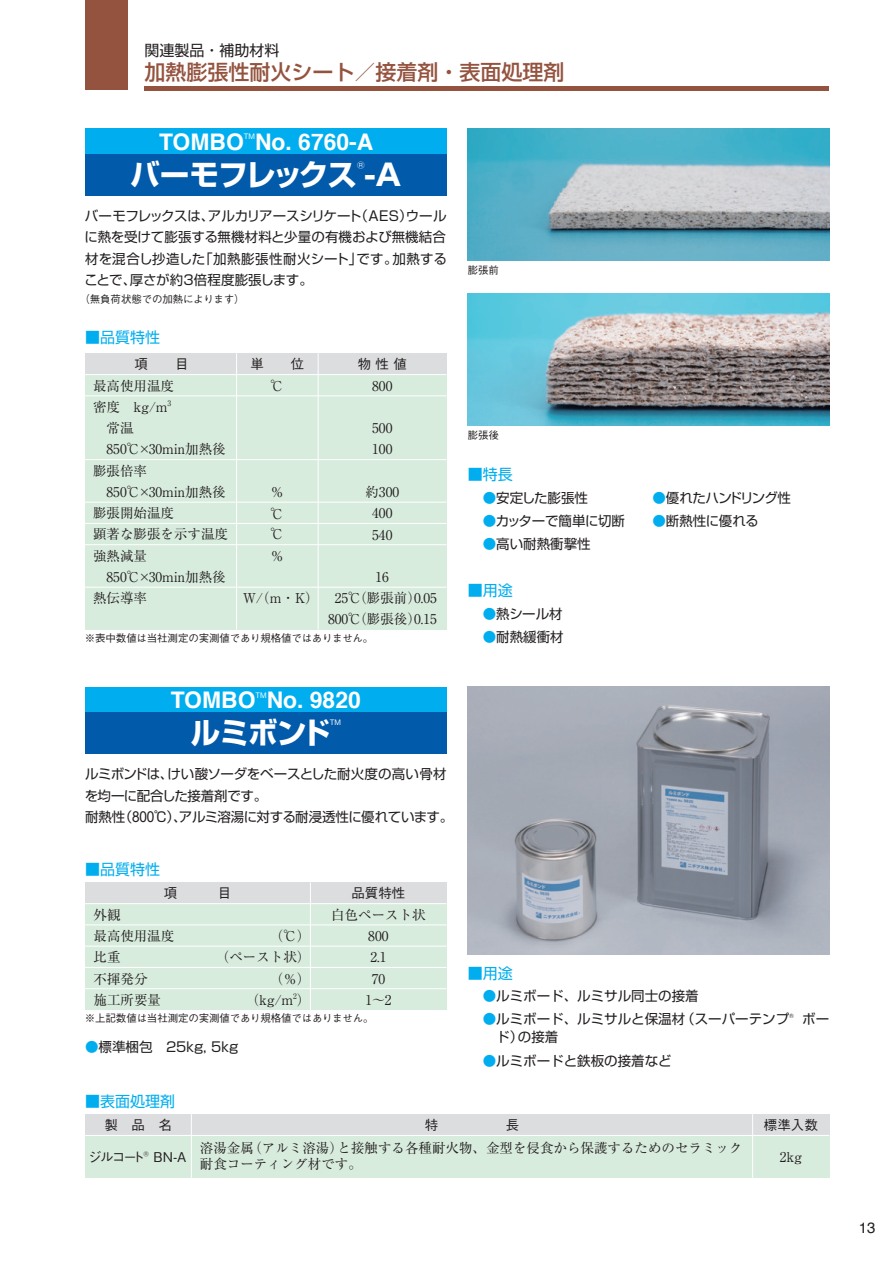
<style>
.page{position:relative;width:893px;height:1263px;background:#fff}
.page>*{position:absolute;margin:0;border:0;box-sizing:border-box;transform-origin:0 0}
.t1{font:700 29.7px "Shin Go Pro";letter-spacing:-.035em;color:#fff}
.t2{font:700 22.8px "Helvetica";color:#fff}
.t3{font:500 21px "Shin Go Pro";color:#94533f}
.t4{font:15px "Shin Go Pro";color:#00aeef}
.t5{font:15px "Shin Go Pro";color:#231f20}
.t6{font:15px "Helvetica";color:#231f20}
.t7{font:13.5px/21.3px "Ryumin Pro";color:#231f20}
.t8{font:13.5px/21.3px "Shin Go Pro";color:#231f20;text-align:justify}
.t9{font:13.5px/21.3px "Shin Go Pro";letter-spacing:-.025em;color:#231f20}
.t10{font:500 13.5px "Gothic BBB Pro";color:#231f20}
.t11{font:13.5px "Shin Go Pro";letter-spacing:-.05em;color:#231f20}
.t12{font:13.5px "Shin Go Pro";letter-spacing:-.03em;color:#231f20}
.t13{font:500 10.5px "Gothic BBB Pro";letter-spacing:-.02em;color:#231f20}
.t14{font:500 7.5px "Gothic BBB Pro";color:#fff}
.t15{font:5.4px "Shin Go Pro";color:#231f20}
.t16{font:500 5.4px "Gothic BBB Pro";color:#231f20}
.s1{font-family:"UD Shin Go C Osez Pr 6"}
.s2{color:#00aeef}
</style>
<div class="page">
<div style="left:85px;top:353px;width:361px;height:22px;background:#dcdddf"></div>
<div style="left:85px;top:375px;width:361px;height:255px;background:#d8ecdd"></div>
<hr style="left:85px;top:374px;width:361px;height:1px;background:#fff">
<hr style="left:85px;top:459px;width:361px;height:1px;background:#fff">
<hr style="left:318px;top:353px;width:1px;height:277px;background:#fff">
<hr style="left:85px;top:395px;width:361px;height:1px;background:#fff">
<hr style="left:85px;top:502px;width:361px;height:1px;background:#fff">
<hr style="left:236px;top:353px;width:1px;height:277px;background:#fff">
<hr style="left:85px;top:523px;width:361px;height:1px;background:#fff">
<hr style="left:85px;top:544px;width:361px;height:1px;background:#fff">
<hr style="left:85px;top:587px;width:361px;height:1px;background:#fff">
<div style="left:85px;top:0;width:43px;height:89px;background:#94533f"></div>
<hr style="left:145px;top:86px;width:684px;height:4px;background:#94533f">
<img style="left:468px;top:293px;width:361px;height:132px">
<img style="left:468px;top:129px;width:361px;height:131px">
<img style="left:468px;top:687px;width:361px;height:268px">
<div style="left:85px;top:687px;width:361px;height:25px;background:#00aeef"></div>
<div style="left:85px;top:712px;width:361px;height:42px;background:#015aaa"></div>
<div style="left:85px;top:882px;width:361px;height:22px;background:#dcdddf"></div>
<div style="left:85px;top:904px;width:361px;height:106px;background:#d8ecdd"></div>
<hr style="left:85px;top:924px;width:361px;height:1px;background:#fff">
<hr style="left:85px;top:903px;width:361px;height:1px;background:#fff">
<hr style="left:310px;top:882px;width:1px;height:128px;background:#fff">
<hr style="left:85px;top:946px;width:361px;height:1px;background:#fff">
<hr style="left:85px;top:967px;width:361px;height:1px;background:#fff">
<hr style="left:85px;top:988px;width:361px;height:1px;background:#fff">
<div style="left:85px;top:1114px;width:744px;height:21px;background:#dcdddf"></div>
<div style="left:85px;top:1135px;width:744px;height:43px;background:#d8ecdd"></div>
<hr style="left:85px;top:1135px;width:744px;height:1px;background:#fff">
<hr style="left:191px;top:1114px;width:1px;height:64px;background:#fff">
<hr style="left:752px;top:1114px;width:1px;height:64px;background:#fff">
<div style="left:85px;top:129px;width:361px;height:25px;background:#00aeef"></div>
<div style="left:85px;top:154px;width:361px;height:41px;background:#015aaa"></div>
<p class="t5" style="left:145px;top:38px;width:137px">関連製品・補助材料</p>
<h3 class="t3" style="left:145px;top:54px;width:422px">加熱膨張性耐火シート／接着剤・表面処理剤</h3>
<h2 class="t2" style="left:159px;top:123px;width:86px">TOMBO</h2>
<p class="t14" style="left:244px;top:130px;width:13px">TM</p>
<h2 class="t2" style="left:255px;top:123px;width:120px">No. 6760-A</h2>
<h1 class="t1" style="left:130px;top:151px;width:273px">バーモフレックス -A</h1>
<p class="t14" style="left:357px;top:159px;width:9px">Ⓡ</p>
<p class="t8" style="left:84px;top:204px;width:364px">バーモフレックスは、アルカリアースシリケート（AES）ウールに熱を受けて膨張する無機材料と少量の有機および無機結合材を混合し抄造した「加熱膨張性耐火シート」です。加熱することで、厚さが約3倍程度膨張します。</p>
<p class="t13" style="left:80px;top:291px;width:166px">（無負荷状態での加熱によります）</p>
<p class="t4" style="left:85px;top:325px;width:77px">■品質特性</p>
<p class="t10" style="left:250px;top:353px;width:55px">単　　位</p>
<p class="t7" style="left:271px;top:374px;width:15px">℃</p>
<p class="t10" style="left:135px;top:353px;width:55px">項　　目</p>
<p class="t10" style="left:358px;top:353px;width:51px">物性値</p>
<p class="t7" style="left:372px;top:374px;width:22px">800</p>
<p class="t7" style="left:372px;top:417px;width:22px">500<br>100</p>
<p class="t7" style="left:365px;top:480px;width:35px;text-align:center">約300<br>400<br>540</p>
<p class="t7" style="left:328px;top:566px;width:110px;line-height:20.7px;text-align:center">16<br>25℃（膨張前）0.05<br>800℃（膨張後）0.15</p>
<p class="t7" style="left:93px;top:374px;width:82px">最高使用温度</p>
<p class="t7" style="left:93px;top:395px;width:80px">密度　kg/m<sup>3</sup></p>
<p class="t7" style="left:93px;top:417px;width:42px">　常温</p>
<p class="t7" style="left:107px;top:438px;width:121px">850℃×30min加熱後</p>
<p class="t7" style="left:93px;top:459px;width:55px">膨張倍率</p>
<p class="t7" style="left:93px;top:480px;width:134px;text-indent:13px">850℃×30min加熱後膨張開始温度</p>
<p class="t7" style="left:271px;top:480px;width:15px">％</p>
<p class="t7" style="left:271px;top:502px;width:15px;line-height:20.7px">℃ ℃</p>
<p class="t7" style="left:93px;top:523px;width:136px">顕著な膨張を示す温度強熱減量</p>
<p class="t7" style="left:93px;top:565px;width:134px;text-indent:13px">850℃×30min加熱後熱伝導率</p>
<p class="t7" style="left:271px;top:544px;width:15px">％</p>
<p class="t7" style="left:243px;top:587px;width:77px">W/（m・K）</p>
<p class="t13" style="left:85px;top:629px;width:290px">※表中数値は当社測定の実測値であり規格値ではありません。</p>
<h2 class="t2" style="left:171px;top:682px;width:86px">TOMBO</h2>
<p class="t14" style="left:255px;top:689px;width:13px">TM</p>
<h2 class="t2" style="left:267px;top:682px;width:96px">No. 9820</h2>
<h1 class="t1" style="left:190px;top:709px;width:141px">ルミボンド</h1>
<p class="t14" style="left:330px;top:716px;width:13px">TM</p>
<p class="t9" style="left:85px;top:762px;width:370px">ルミボンドは、けい酸ソーダをベースとした耐火度の高い骨材を均一に配合した接着剤です。<br>耐熱性（<span class="s1">８００</span>℃）、アルミ溶湯に対する耐浸透性に優れています。</p>
<p class="t4" style="left:85px;top:857px;width:77px">■品質特性</p>
<p class="t7" style="left:94px;top:903px;width:82px">外観<br>最高使用温度</p>
<p class="t7" style="left:270px;top:924px;width:42px">（℃）</p>
<p class="t10" style="left:351px;top:882px;width:55px">品質特性</p>
<p class="t7" style="left:368px;top:924px;width:22px">800</p>
<p class="t7" style="left:331px;top:903px;width:96px">白色ペースト状</p>
<p class="t7" style="left:94px;top:946px;width:29px">比重</p>
<p class="t7" style="left:216px;top:946px;width:96px">（ペースト状）</p>
<p class="t7" style="left:370px;top:946px;width:17px">2.1</p>
<p class="t7" style="left:94px;top:967px;width:56px">不揮発分</p>
<p class="t7" style="left:270px;top:967px;width:42px">（％）</p>
<p class="t7" style="left:372px;top:967px;width:15px">70</p>
<p class="t7" style="left:94px;top:988px;width:69px">施工所要量</p>
<p class="t7" style="left:246px;top:988px;width:66px">（kg/m<sup>2</sup>）</p>
<p class="t7" style="left:365px;top:988px;width:28px">1～2</p>
<p class="t13" style="left:85px;top:1009px;width:290px">※上記数値は当社測定の実測値であり規格値ではありません。</p>
<p class="t8" style="left:85px;top:1035px;width:155px"><span class="s2">●</span>標準梱包　25kg, 5kg</p>
<p class="t4" style="left:85px;top:1089px;width:92px">■表面処理剤</p>
<p class="t13" style="left:468px;top:261px;width:33px">膨張前</p>
<p class="t13" style="left:468px;top:426px;width:33px">膨張後</p>
<p class="t4" style="left:468px;top:462px;width:46px">■特長</p>
<p class="t8" style="left:483px;top:485px;width:107px"><span class="s2">●</span>安定した膨張性</p>
<p class="t11" style="left:652px;top:486px;width:140px"><span class="s2">●</span>優れたハンドリング性</p>
<p class="t12" style="left:483px;top:510px;width:144px"><span class="s2">●</span>カッターで簡単に切断</p>
<p class="t8" style="left:652px;top:509px;width:108px"><span class="s2">●</span>断熱性に優れる</p>
<p class="t8" style="left:483px;top:532px;width:109px"><span class="s2">●</span>高い耐熱衝撃性</p>
<p class="t4" style="left:468px;top:578px;width:46px">■用途</p>
<p class="t8" style="left:483px;top:601px;width:82px"><span class="s2">●</span>熱シール材</p>
<p class="t8" style="left:483px;top:624px;width:82px"><span class="s2">●</span>耐熱緩衝材</p>
<p class="t4" style="left:468px;top:961px;width:46px">■用途</p>
<p class="t8" style="left:483px;top:983px;width:217px"><span class="s2">●</span>ルミボード、ルミサル同士の接着</p>
<p class="t8" style="left:483px;top:1007px;width:308px"><span class="s2">●</span>ルミボード、ルミサルと保温材（スーパーテンプ</p>
<p class="t15" style="left:789px;top:1012px;width:6px">®</p>
<p class="t8" style="left:802px;top:1007px;width:28px">ボー</p>
<p class="t8" style="left:496px;top:1025px;width:64px">ド）の接着</p>
<p class="t8" style="left:483px;top:1048px;width:190px"><span class="s2">●</span>ルミボードと鉄板の接着など</p>
<p class="t10" style="left:104px;top:1114px;width:69px">製　品　名</p>
<p class="t10" style="left:764px;top:1114px;width:55px">標準入数</p>
<p class="t10" style="left:88px;top:1146px;width:58px">ジルコート</p>
<p class="t16" style="left:144px;top:1149px;width:7px">Ⓡ</p>
<p class="t10" style="left:154px;top:1146px;width:34px">BN-A</p>
<p class="t7" style="left:200px;top:1139px;width:544px;line-height:16.2px">溶湯金属（アルミ溶湯）と接触する各種耐火物、金型を侵食から保護するためのセラミック耐食コーティング材です。</p>
<p class="t7" style="left:780px;top:1145px;width:24px">2kg</p>
<p class="t6" style="left:859px;top:1216px;width:18px">13</p>
</div>
